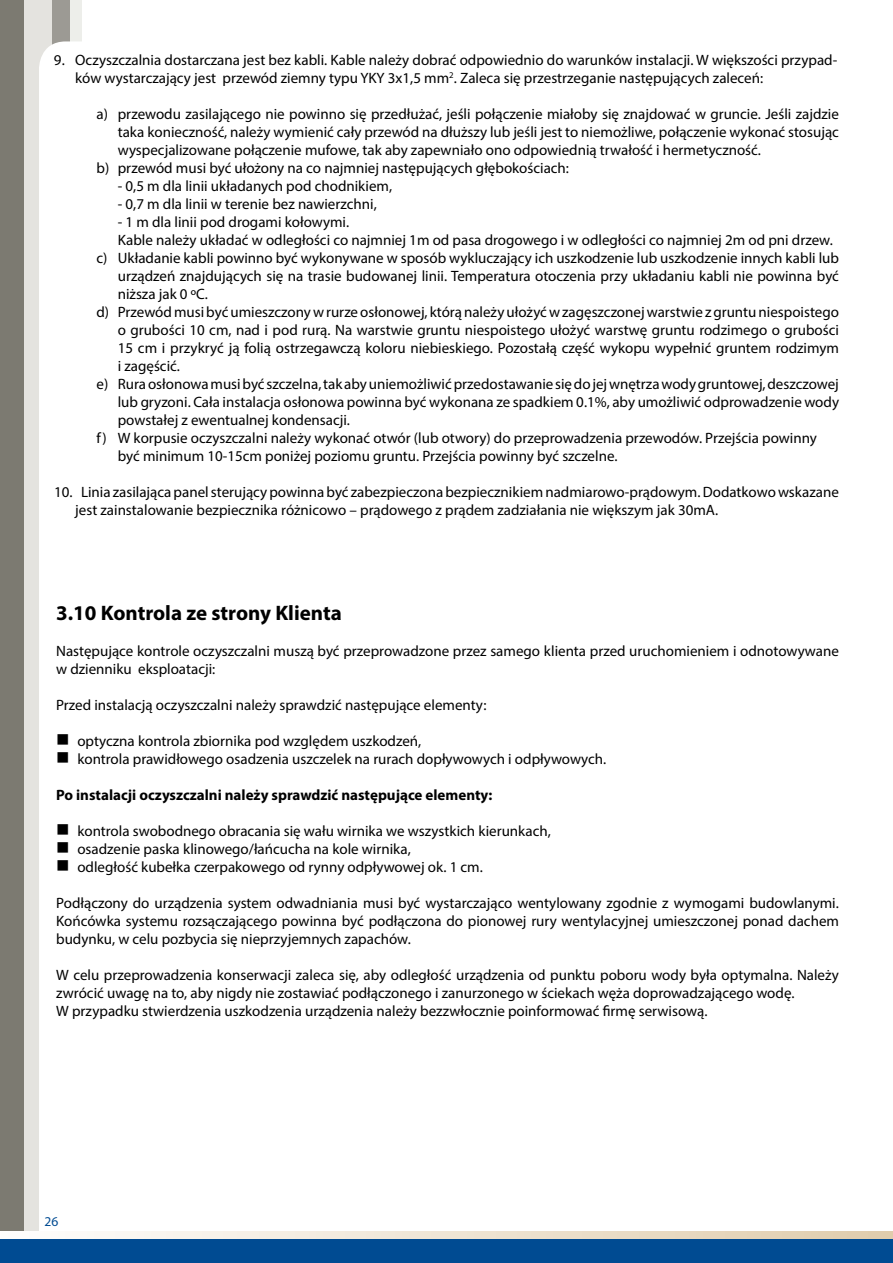
<style>
.page{position:relative;width:893px;height:1263px;background:#fff}
.page>*{position:absolute;margin:0;border:0;box-sizing:border-box;transform-origin:0 0}
.t1{font:700 21px "Myriad Pro";color:#000}
.t2{font:15px/18px "Myriad Pro";color:#000}
.t3{font:700 15px "Myriad Pro";color:#000}
.t4{font:13.5px "Myriad Pro";color:#004b92}
</style>
<div class="page">
<div style="left:42px;top:0;width:27px;height:1263px;background:#9c9a94"></div>
<div style="left:0;top:0;width:27px;height:1263px;background:#7c7a71"></div>
<div style="left:24px;top:0;width:27px;height:1263px;background:#e4e3df"></div>
<div style="left:39px;top:41px;width:156px;height:1222px;background:#fff;border-radius:27px"></div>
<svg style="left:0;top:1231px;width:893px;height:8px;background:#efe5d4"></svg>
<div style="left:0;top:1239px;width:893px;height:24px;background:#004b92"></div>
<p class="t2" style="left:75px;top:51px;width:763px;text-indent:-21px">9. Oczyszczalnia dostarczana jest bez kabli. Kable należy dobrać odpowiednio do warunków instalacji. W większości przypad&shy;ków wystarczający jest przewód ziemny typu YKY 3x1,5 mm<sup>2</sup>. Zaleca się przestrzeganie następujących zaleceń:</p>
<p class="t2" style="left:97px;top:105px;width:744px">a) przewodu zasilającego nie powinno się przedłużać, jeśli połączenie miałoby się znajdować w gruncie. Jeśli zajdzie</p>
<p class="t2" style="left:118px;top:123px;width:723px">taka konieczność, należy wymienić cały przewód na dłuższy lub jeśli jest to niemożliwe, połączenie wykonać stosując</p>
<p class="t2" style="left:118px;top:141px;width:645px">wyspecjalizowane połączenie mufowe, tak aby zapewniało ono odpowiednią trwałość i hermetyczność.</p>
<p class="t2" style="left:97px;top:159px;width:474px">b) przewód musi być ułożony na co najmniej następujących głębokościach:</p>
<p class="t2" style="left:118px;top:177px;width:276px">- 0,5 m dla linii układanych pod chodnikiem,</p>
<p class="t2" style="left:118px;top:195px;width:261px">- 0,7 m dla linii w terenie bez nawierzchni,</p>
<p class="t2" style="left:118px;top:213px;width:233px">- 1 m dla linii pod drogami kołowymi.</p>
<p class="t2" style="left:118px;top:231px;width:716px">Kable należy układać w odległości co najmniej 1m od pasa drogowego i w odległości co najmniej 2m od pni drzew.</p>
<p class="t2" style="left:97px;top:249px;width:744px">c) Układanie kabli powinno być wykonywane w sposób wykluczający ich uszkodzenie lub uszkodzenie innych kabli lub</p>
<p class="t2" style="left:118px;top:267px;width:723px">urządzeń znajdujących się na trasie budowanej linii. Temperatura otoczenia przy układaniu kabli nie powinna być</p>
<p class="t2" style="left:118px;top:285px;width:92px">niższa jak 0 ºC.</p>
<p class="t2" style="left:97px;top:303px;width:744px">d) Przewód musi być umieszczony w rurze osłonowej, którą należy ułożyć w zagęszczonej warstwie z gruntu niespoistego</p>
<p class="t2" style="left:118px;top:321px;width:723px">o grubości 10 cm, nad i pod rurą. Na warstwie gruntu niespoistego ułożyć warstwę gruntu rodzimego o grubości</p>
<p class="t2" style="left:118px;top:339px;width:723px">15 cm i przykryć ją folią ostrzegawczą koloru niebieskiego. Pozostałą część wykopu wypełnić gruntem rodzimym</p>
<p class="t2" style="left:118px;top:357px;width:64px">i zagęścić.</p>
<p class="t2" style="left:97px;top:375px;width:744px">e) Rura osłonowa musi być szczelna, tak aby uniemożliwić przedostawanie się do jej wnętrza wody gruntowej, deszczowej</p>
<p class="t2" style="left:118px;top:393px;width:723px">lub gryzoni. Cała instalacja osłonowa powinna być wykonana ze spadkiem 0.1%, aby umożliwić odprowadzenie wody</p>
<p class="t2" style="left:118px;top:411px;width:234px">powstałej z ewentualnej kondensacji.</p>
<p class="t2" style="left:97px;top:429px;width:722px">f) W korpusie oczyszczalni należy wykonać otwór (lub otwory) do przeprowadzenia przewodów. Przejścia powinny</p>
<p class="t2" style="left:118px;top:447px;width:501px">być minimum 10-15cm poniżej poziomu gruntu. Przejścia powinny być szczelne.</p>
<p class="t2" style="left:75px;top:483px;width:765px;text-indent:-21px">10. Linia zasilająca panel sterujący powinna być zabezpieczona bezpiecznikiem nadmiarowo-prądowym. Dodatkowo wskazane jest zainstalowanie bezpiecznika różnicowo – prądowego z prądem zadziałania nie większym jak 30mA.</p>
<h1 class="t1" style="left:56px;top:599px;width:287px">3.10 Kontrola ze strony Klienta</h1>
<p class="t2" style="left:56px;top:641px;width:784px">Następujące kontrole oczyszczalni muszą być przeprowadzone przez samego klienta przed uruchomieniem i odnotowywane w dzienniku eksploatacji:</p>
<p class="t2" style="left:56px;top:695px;width:432px">Przed instalacją oczyszczalni należy sprawdzić następujące elementy:</p>
<p class="t2" style="left:56px;top:731px;width:367px">■ optyczna kontrola zbiornika pod względem uszkodzeń,</p>
<p class="t2" style="left:56px;top:749px;width:552px">■ kontrola prawidłowego osadzenia uszczelek na rurach dopływowych i odpływowych.</p>
<p class="t3" style="left:56px;top:785px;width:438px">Po instalacji oczyszczalni należy sprawdzić następujące elementy:</p>
<p class="t2" style="left:56px;top:821px;width:496px">■ kontrola swobodnego obracania się wału wirnika we wszystkich kierunkach,</p>
<p class="t2" style="left:56px;top:839px;width:356px">■ osadzenie paska klinowego/łańcucha na kole wirnika,</p>
<p class="t2" style="left:56px;top:857px;width:428px">■ odległość kubełka czerpakowego od rynny odpływowej ok. 1 cm.</p>
<p class="t2" style="left:56px;top:893px;width:784px;text-align:justify">Podłączony do urządzenia system odwadniania musi być wystarczająco wentylowany zgodnie z wymogami budowlanymi.<br>Końcówka systemu rozsączającego powinna być podłączona do pionowej rury wentylacyjnej umieszczonej ponad dachem budynku, w celu pozbycia się nieprzyjemnych zapachów.</p>
<p class="t2" style="left:56px;top:965px;width:784px">W celu przeprowadzenia konserwacji zaleca się, aby odległość urządzenia od punktu poboru wody była optymalna. Należy zwrócić uwagę na to, aby nigdy nie zostawiać podłączonego i zanurzonego w ściekach węża doprowadzającego wodę.<br>W przypadku stwierdzenia uszkodzenia urządzenia należy bezzwłocznie poinformować firmę serwisową.</p>
<p class="t4" style="left:45px;top:1213px;width:15px">26</p>
</div>
